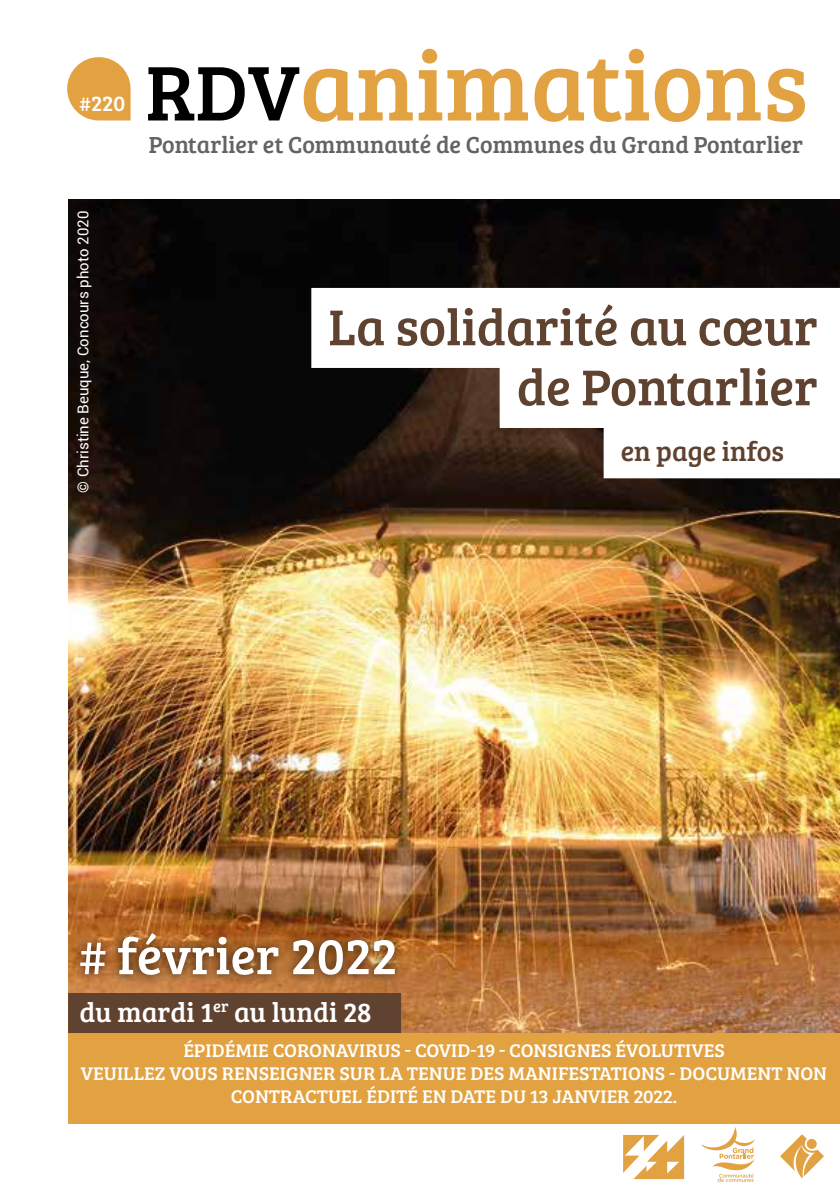
<style>
.page{position:relative;width:840px;height:1191px;background:#fff}
.page>*{position:absolute;margin:0;border:0;box-sizing:border-box;transform-origin:0 0}
.t1{font:100px "Bree Serif";color:#e2a242}
.t2{font:52px/60px "Bree Serif";color:#5f4230;text-align:right}
.t3{font:52px "Bree Serif";color:#fff}
.t4{font:28px "Bree Serif";color:#fff}
.t5{font:28px "Bree Serif";color:#5f4230}
.t6{font:24px "Bree Serif";color:#646363}
.t7{font:22px "Bree Serif";color:#fff}
.t8{font:18.8px/22.6px "Bree Serif";color:#fff;text-align:center}
.t9{font:15px "Roboto";color:#fff}
.s1{font-size:80px;color:#000}
</style>
<div class="page">
<img style="left:68px;top:199px;width:771px;height:834px">
<svg style="left:67px;top:57px;width:63px;height:63px;background:#e6b060"></svg>
<svg style="left:780px;top:1134px;width:43px;height:44px"></svg>
<svg style="left:806px;top:1138px;width:10px;height:10px"></svg>
<svg style="left:623px;top:1134px;width:60px;height:45px"></svg>
<svg style="left:701px;top:1127px;width:53px;height:55px"></svg>
<div style="left:68px;top:1033px;width:771px;height:90px;background:#e2a242"></div>
<div style="left:68px;top:993px;width:333px;height:40px;background:#5f4230"></div>
<div style="left:311px;top:288px;width:528px;height:80px;background:#fff"></div>
<div style="left:499px;top:348px;width:340px;height:80px;background:#fff"></div>
<div style="left:603px;top:418px;width:236px;height:60px;background:#fff"></div>
<div style="left:70px;top:924px;width:334px;height:61px;background:#000;opacity:.75"></div>
<p class="t7" style="left:79px;top:88px;width:47px">#220</p>
<p class="t9" style="left:73px;top:493px;width:283px;rotate:-90deg">© Christine Beuque, Concours photo 2020</p>
<h1 class="t1" style="left:145px;top:13px;width:663px"><span class="s1">RDV</span>animations</h1>
<p class="t6" style="left:149px;top:128px;width:655px">Pontarlier et Communauté de Communes du Grand Pontarlier</p>
<h2 class="t2" style="left:328px;top:294px;width:491px">La solidarité au cœur de Pontarlier</h2>
<h3 class="t5" style="left:620px;top:431px;width:165px">en page infos</h3>
<h2 class="t3" style="left:79px;top:918px;width:319px"># février 2022</h2>
<h3 class="t4" style="left:79px;top:991px;width:294px">du mardi 1<sup>er</sup> au lundi 28</h3>
<p class="t8" style="left:81px;top:1038px;width:747px">ÉPIDÉMIE CORONAVIRUS - COVID-19 - CONSIGNES ÉVOLUTIVES<br>VEUILLEZ VOUS RENSEIGNER SUR LA TENUE DES MANIFESTATIONS - DOCUMENT NON<br>CONTRACTUEL ÉDITÉ EN DATE DU 13 JANVIER 2022.</p>
</div>
